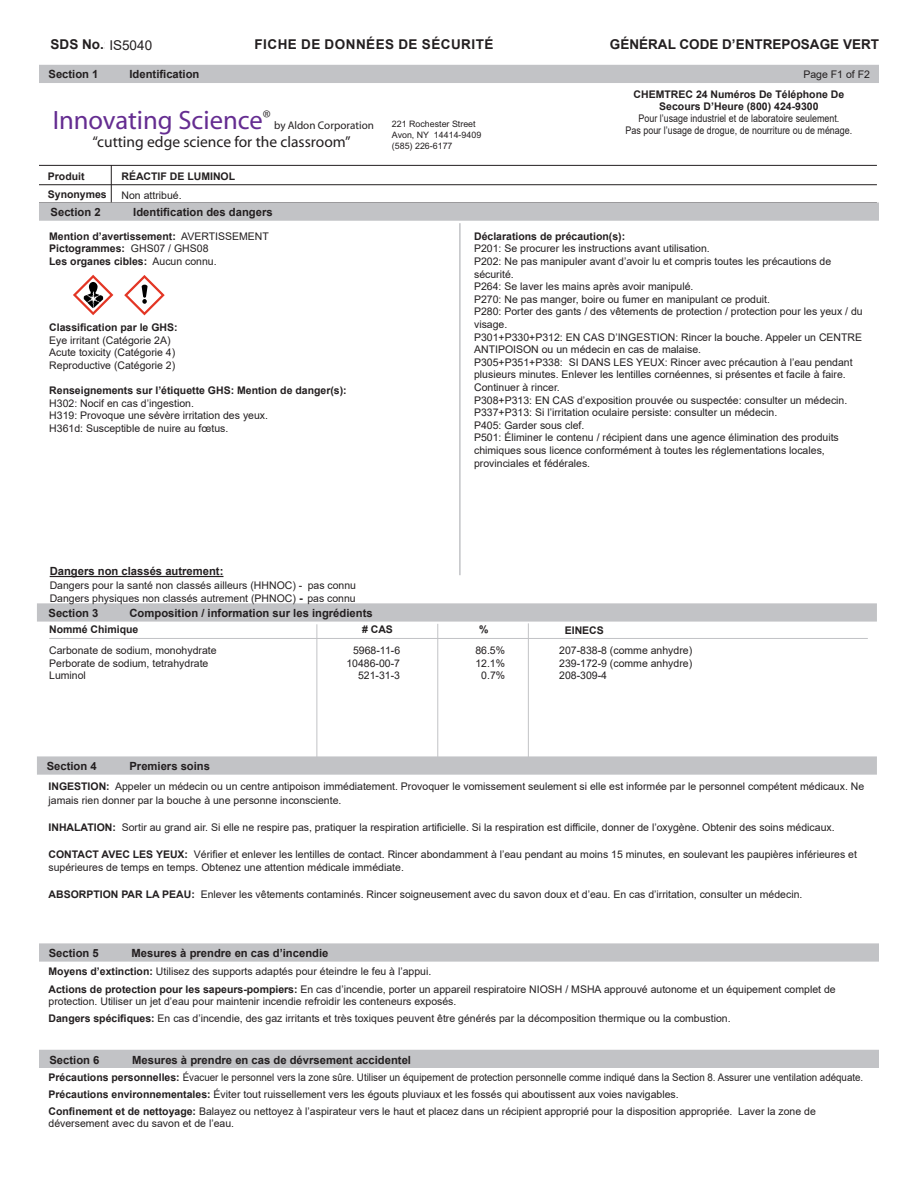
<style>
.page{position:relative;width:918px;height:1188px;background:#fff}
.page>*{position:absolute;margin:0;border:0;box-sizing:border-box;transform-origin:0 0}
.t1{font:26.55px "Myriad";color:#652d91}
.t2{font:15.45px "Myriad";color:#231f20}
.t3{font:700 13.5px "Arial";color:#231f20}
.t4{font:700 13.5px "Arial";letter-spacing:.035em;color:#231f20}
.t5{font:13.5px "Arial";color:#231f20}
.t6{font:700 11.25px "Arial";color:#231f20}
.t7{font:11.1px "Myriad";color:#231f20}
.t8{font:10.5px/12.6px "Arial";color:#231f20}
.t9{font:10.5px/16.8px "Arial";color:#231f20;scale:.93 1}
.t10{font:700 10.5px/12.6px "Arial";color:#231f20;text-align:center}
.t11{font:10.5px/12px "Arial";color:#231f20;text-align:center;scale:.85 1}
.t12{font:8.85px/10.6px "Arial";color:#231f20}
.s1{font-weight:400}
.s2{font-weight:700;font-size:11.25px}
.s3{font-weight:700}
</style>
<div class="page">
<hr style="left:111px;top:165px;width:1px;height:39px;background:#231f20">
<div style="left:39px;top:65px;width:840px;height:18px;background:#c2c3c6"></div>
<div style="left:37px;top:756px;width:840px;height:19px;background:#c2c3c6;border:2px solid #c2c3c6"></div>
<div style="left:39px;top:943px;width:840px;height:19px;background:#c2c3c6;border:2px solid #c2c3c6"></div>
<hr style="left:39px;top:184px;width:838px;height:1px;background:#231f20">
<div style="left:39px;top:1050px;width:840px;height:18px;background:#c2c3c6"></div>
<div style="left:37px;top:603px;width:840px;height:19px;background:#c2c3c6;border:2px solid #c2c3c6"></div>
<div style="left:39px;top:202px;width:840px;height:19px;background:#c2c3c6;border:2px solid #c2c3c6"></div>
<hr style="left:39px;top:165px;width:838px;height:1px;background:#231f20">
<hr style="left:437px;top:624px;width:1px;height:135px;background:#c2c3c6">
<hr style="left:49px;top:638px;width:819px;height:1px;background:#c2c3c6">
<hr style="left:316px;top:624px;width:1px;height:135px;background:#c2c3c6">
<hr style="left:528px;top:623px;width:1px;height:135px;background:#c2c3c6">
<hr style="left:459px;top:223px;width:2px;height:352px;background:#c2c3c6">
<hr style="left:50px;top:576px;width:173px;height:1px;background:#231f20">
<svg style="left:124px;top:275px;width:41px;height:40px"></svg>
<svg style="left:73px;top:275px;width:40px;height:40px"></svg>
<p class="t3" style="left:51px;top:35px;width:112px">SDS No.: <span class="s1">LL 252</span></p>
<p class="t3" style="left:610px;top:35px;width:271px">GÉNÉRAL CODE D’ENTREPOSAGE VERT</p>
<p class="t4" style="left:255px;top:35px;width:240px">FICHE DE DONNÉES DE SÉCURITÉ</p>
<p class="t5" style="left:109px;top:36px;width:44px">IS5040</p>
<p class="t6" style="left:49px;top:66px;width:52px">Section 1</p>
<p class="t6" style="left:130px;top:66px;width:72px">Identification</p>
<p class="t1" style="left:53px;top:106px;width:220px">Innovating Science<sup>®</sup></p>
<p class="t7" style="left:274px;top:119px;width:101px">by Aldon Corporation</p>
<p class="t2" style="left:93px;top:134px;width:260px">“cutting edge science for the classroom”</p>
<p class="t10" style="left:48px;top:170px;width:38px">Produit</p>
<p class="t10" style="left:48px;top:188px;width:60px">Synonymes</p>
<p class="t10" style="left:122px;top:170px;width:115px">RÉACTIF DE LUMINOL</p>
<p class="t8" style="left:122px;top:189px;width:62px">Non attribué.</p>
<p class="t6" style="left:51px;top:204px;width:52px">Section 2</p>
<p class="t6" style="left:133px;top:204px;width:141px">Identification des dangers</p>
<p class="t10" style="left:49px;top:230px;width:221px;text-align:left">Mention d’avertissement: <span class="s1">AVERTISSEMENT<br></span>Pictogrammes: <span class="s1">GHS07 / GHS08<br></span>Les organes cibles: <span class="s1">Aucun connu.</span></p>
<p class="t10" style="left:49px;top:321px;width:130px">Classification par le GHS:</p>
<p class="t8" style="left:49px;top:334px;width:128px">Eye irritant (Catégorie 2A)<br>Acute toxicity (Catégorie 4)<br>Reproductive (Catégorie 2)</p>
<p class="t10" style="left:49px;top:384px;width:299px">Renseignements sur l’étiquette GHS: Mention de danger(s):</p>
<p class="t8" style="left:49px;top:397px;width:220px">H302: Nocif en cas d’ingestion.<br>H319: Provoque une sévère irritation des yeux.<br>H361d: Susceptible de nuire au fœtus.</p>
<p class="t12" style="left:392px;top:119px;width:91px">221 Rochester Street<br>Avon, NY 14414-9409 (585) 226-6177</p>
<p class="t8" style="left:803px;top:67px;width:68px">Page F1 of F2</p>
<p class="t10" style="left:634px;top:88px;width:212px;line-height:12px">CHEMTREC 24 Numéros De Téléphone De<br>Secours D’Heure (800) 424-9300</p>
<p class="t11" style="left:626px;top:112px;width:268px">Pour l’usage industriel et de laboratoire seulement.<br>Pas pour l’usage de drogue, de nourriture ou de ménage.</p>
<p class="t10" style="left:474px;top:230px;width:153px">Déclarations de précaution(s):</p>
<p class="t8" style="left:474px;top:242px;width:390px">P201: Se procurer les instructions avant utilisation.<br>P202: Ne pas manipuler avant d’avoir lu et compris toutes les précautions de sécurité.<br>P264: Se laver les mains après avoir manipulé.<br>P270: Ne pas manger, boire ou fumer en manipulant ce produit.<br>P280: Porter des gants / des vêtements de protection / protection pour les yeux / du visage.<br>P301+P330+P312: EN CAS D’INGESTION: Rincer la bouche. Appeler un CENTRE ANTIPOISON ou un médecin en cas de malaise.<br>P305+P351+P338: SI DANS LES YEUX: Rincer avec précaution à l’eau pendant plusieurs minutes. Enlever les lentilles cornéennes, si présentes et facile à faire.<br>Continuer à rincer.<br>P308+P313: EN CAS d’exposition prouvée ou suspectée: consulter un médecin.<br>P337+P313: Si l’irritation oculaire persiste: consulter un médecin.<br>P405: Garder sous clef.<br>P501: Éliminer le contenu / récipient dans une agence élimination des produits chimiques sous licence conformément à toutes les réglementations locales, provinciales et fédérales.</p>
<p class="t6" style="left:50px;top:563px;width:175px">Dangers non classés autrement:</p>
<p class="t8" style="left:50px;top:578px;width:308px;line-height:13.5px">Dangers pour la santé non classés ailleurs (HHNOC) -<br>Dangers physiques non classés autrement (PHNOC) <span class="s2">-</span> pas connu</p>
<p class="t8" style="left:308px;top:579px;width:50px">pas connu</p>
<p class="t6" style="left:49px;top:605px;width:52px">Section 3</p>
<p class="t6" style="left:130px;top:605px;width:245px">Composition / information sur les ingrédients</p>
<p class="t10" style="left:49px;top:623px;width:91px">Nommé Chimique</p>
<p class="t10" style="left:362px;top:623px;width:32px"># CAS</p>
<p class="t10" style="left:479px;top:623px;width:11px">%</p>
<p class="t10" style="left:565px;top:624px;width:41px">EINECS</p>
<p class="t8" style="left:49px;top:644px;width:169px">Carbonate de sodium, monohydrate</p>
<p class="t8" style="left:353px;top:644px;width:49px">5968-11-6</p>
<p class="t8" style="left:475px;top:644px;width:31px">86.5%</p>
<p class="t8" style="left:559px;top:644px;width:135px">207-838-8 (comme anhydre)</p>
<p class="t8" style="left:49px;top:656px;width:161px">Perborate de sodium, tetrahydrate</p>
<p class="t8" style="left:346px;top:656px;width:55px">10486-00-7</p>
<p class="t8" style="left:475px;top:656px;width:31px">12.1%</p>
<p class="t8" style="left:559px;top:656px;width:135px">239-172-9 (comme anhydre)</p>
<p class="t8" style="left:49px;top:669px;width:38px">Luminol</p>
<p class="t8" style="left:358px;top:669px;width:44px">521-31-3</p>
<p class="t8" style="left:481px;top:669px;width:25px">0.7%</p>
<p class="t8" style="left:559px;top:669px;width:49px">208-309-4</p>
<p class="t6" style="left:47px;top:758px;width:52px">Section 4</p>
<p class="t6" style="left:129px;top:758px;width:82px">Premiers soins</p>
<p class="t8" style="left:49px;top:780px;width:817px;line-height:13.5px"><span class="s3">INGESTION:</span> Appeler un médecin ou un centre antipoison immédiatement. Provoquer le vomissement seulement si elle est informée par le personnel compétent médicaux. Ne jamais rien donner par la bouche à une personne inconsciente.</p>
<p class="t8" style="left:49px;top:821px;width:788px"><span class="s3">INHALATION:</span> Sortir au grand air. Si elle ne respire pas, pratiquer la respiration artificielle. Si la respiration est difficile, donner de l’oxygène. Obtenir des soins médicaux.</p>
<p class="t8" style="left:49px;top:847px;width:810px;line-height:13.5px"><span class="s3">CONTACT AVEC LES YEUX:</span> Vérifier et enlever les lentilles de contact. Rincer abondamment à l’eau pendant au moins 15 minutes, en soulevant les paupières inférieures et supérieures de temps en temps. Obtenez une attention médicale immédiate.</p>
<p class="t8" style="left:49px;top:888px;width:755px"><span class="s3">ABSORPTION PAR LA PEAU:</span> Enlever les vêtements contaminés. Rincer soigneusement avec du savon doux et d’eau. En cas d’irritation, consulter un médecin.</p>
<p class="t6" style="left:49px;top:945px;width:52px">Section 5</p>
<p class="t6" style="left:132px;top:945px;width:198px">Mesures à prendre en cas d’incendie</p>
<p class="t8" style="left:49px;top:962px;width:789px;line-height:18px"><span class="s3">Moyens d’extinction:</span> Utilisez des supports adaptés pour éteindre le feu à l’appui.<br><span class="s3">Actions de protection pour les sapeurs-pompiers:</span> En cas d’incendie, porter un appareil respiratoire NIOSH / MSHA approuvé autonome et un équipement complet de</p>
<p class="t8" style="left:49px;top:993px;width:684px;line-height:16.5px">protection. Utiliser un jet d’eau pour maintenir incendie refroidir les conteneurs exposés.<br><span class="s3">Dangers spécifiques:</span> En cas d’incendie, des gaz irritants et très toxiques peuvent être générés par la décomposition thermique ou la combustion.</p>
<p class="t6" style="left:49px;top:1052px;width:52px">Section 6</p>
<p class="t6" style="left:132px;top:1052px;width:280px">Mesures à prendre en cas de dévrsement accidentel</p>
<p class="t9" style="left:49px;top:1069px;width:878px"><span class="s3">Précautions personnelles:</span> Évacuer le personnel vers la zone sûre. Utiliser un équipement de protection personnelle comme indiqué dans la Section 8. Assurer une ventilation adéquate.<br><span class="s3">Précautions environnementales:</span> Éviter tout ruissellement vers les égouts pluviaux et les fossés qui aboutissent aux voies navigables.<br><span class="s3">Confinement et de nettoyage:</span> Balayez ou nettoyez à l’aspirateur vers le haut et placez dans un récipient approprié pour la disposition appropriée. Laver la zone de</p>
<p class="t8" style="left:49px;top:1117px;width:187px">déversement avec du savon et de l’eau.</p>
</div>
